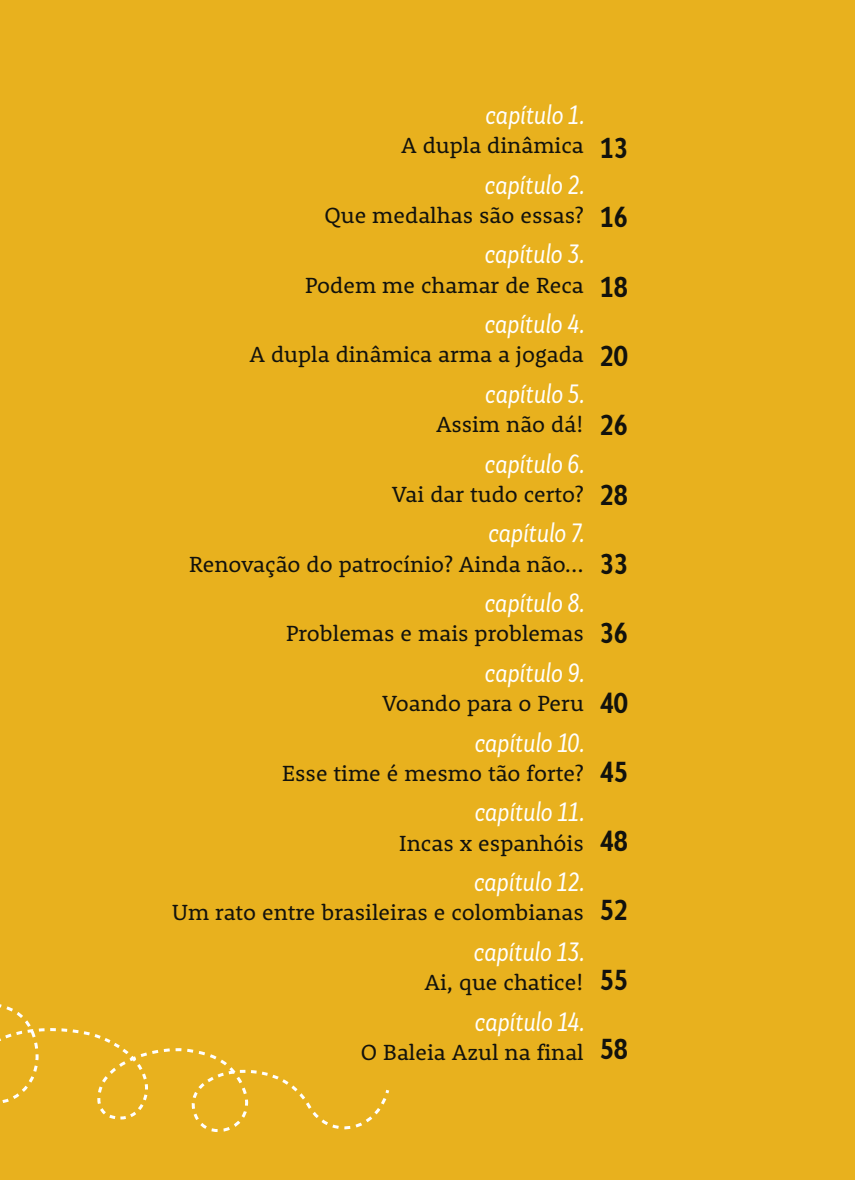
<style>
.page{position:relative;width:855px;height:1180px;background:#e8b11e}
.page>*{position:absolute;margin:0;border:0;box-sizing:border-box;transform-origin:0 0}
.t1{font:700 27px "Skola Sans Cn";color:#12120d}
.t2{font:italic 24.75px "Skola Sans Cn";color:#fff}
.t3{font:22.5px "Rooney";color:#12120d}
</style>
<div class="page">
<svg style="left:0;top:1004px;width:390px;height:119px"></svg>
<p class="t2" style="left:485px;top:101px;width:100px">capítulo 1.</p>
<p class="t3" style="left:401px;top:137px;width:184px">A dupla dinâmica</p>
<p class="t2" style="left:484px;top:171px;width:101px">capítulo 2.</p>
<p class="t3" style="left:324px;top:206px;width:261px">Que medalhas são essas?</p>
<p class="t2" style="left:484px;top:240px;width:101px">capítulo 3.</p>
<p class="t3" style="left:305px;top:276px;width:280px">Podem me chamar de Reca</p>
<p class="t2" style="left:484px;top:310px;width:101px">capítulo 4.</p>
<p class="t3" style="left:249px;top:346px;width:336px">A dupla dinâmica arma a jogada</p>
<p class="t2" style="left:485px;top:380px;width:100px">capítulo 5.</p>
<p class="t3" style="left:436px;top:416px;width:149px">Assim não dá!</p>
<p class="t2" style="left:484px;top:450px;width:101px">capítulo 6.</p>
<p class="t3" style="left:392px;top:485px;width:193px">Vai dar tudo certo?</p>
<p class="t2" style="left:488px;top:519px;width:97px">capítulo 7.</p>
<p class="t3" style="left:189px;top:555px;width:396px">Renovação do patrocínio? Ainda não...</p>
<p class="t2" style="left:484px;top:589px;width:101px">capítulo 8.</p>
<p class="t3" style="left:286px;top:625px;width:299px">Problemas e mais problemas</p>
<p class="t2" style="left:484px;top:659px;width:101px">capítulo 9.</p>
<p class="t3" style="left:382px;top:695px;width:203px">Voando para o Peru</p>
<p class="t2" style="left:474px;top:729px;width:111px">capítulo 10.</p>
<p class="t3" style="left:282px;top:764px;width:303px">Esse time é mesmo tão forte?</p>
<p class="t2" style="left:474px;top:798px;width:111px">capítulo 11.</p>
<p class="t3" style="left:399px;top:834px;width:186px">Incas x espanhóis</p>
<p class="t2" style="left:474px;top:868px;width:112px">capítulo 12.</p>
<p class="t3" style="left:172px;top:904px;width:413px">Um rato entre brasileiras e colombianas</p>
<p class="t2" style="left:473px;top:938px;width:112px">capítulo 13.</p>
<p class="t3" style="left:424px;top:974px;width:161px">Ai, que chatice!</p>
<p class="t2" style="left:474px;top:1008px;width:111px">capítulo 14.</p>
<p class="t3" style="left:361px;top:1043px;width:224px">O Baleia Azul na final</p>
<p class="t1" style="left:600px;top:133px;width:30px">13</p>
<p class="t1" style="left:600px;top:202px;width:30px">16</p>
<p class="t1" style="left:600px;top:272px;width:30px">18</p>
<p class="t1" style="left:600px;top:341px;width:30px">20</p>
<p class="t1" style="left:600px;top:410px;width:30px">26</p>
<p class="t1" style="left:600px;top:479px;width:30px">28</p>
<p class="t1" style="left:600px;top:549px;width:30px">33</p>
<p class="t1" style="left:600px;top:618px;width:30px">36</p>
<p class="t1" style="left:600px;top:687px;width:30px">40</p>
<p class="t1" style="left:600px;top:757px;width:30px">45</p>
<p class="t1" style="left:600px;top:826px;width:30px">48</p>
<p class="t1" style="left:600px;top:895px;width:30px">52</p>
<p class="t1" style="left:600px;top:965px;width:30px">55</p>
<p class="t1" style="left:600px;top:1034px;width:30px">58</p>
</div>
